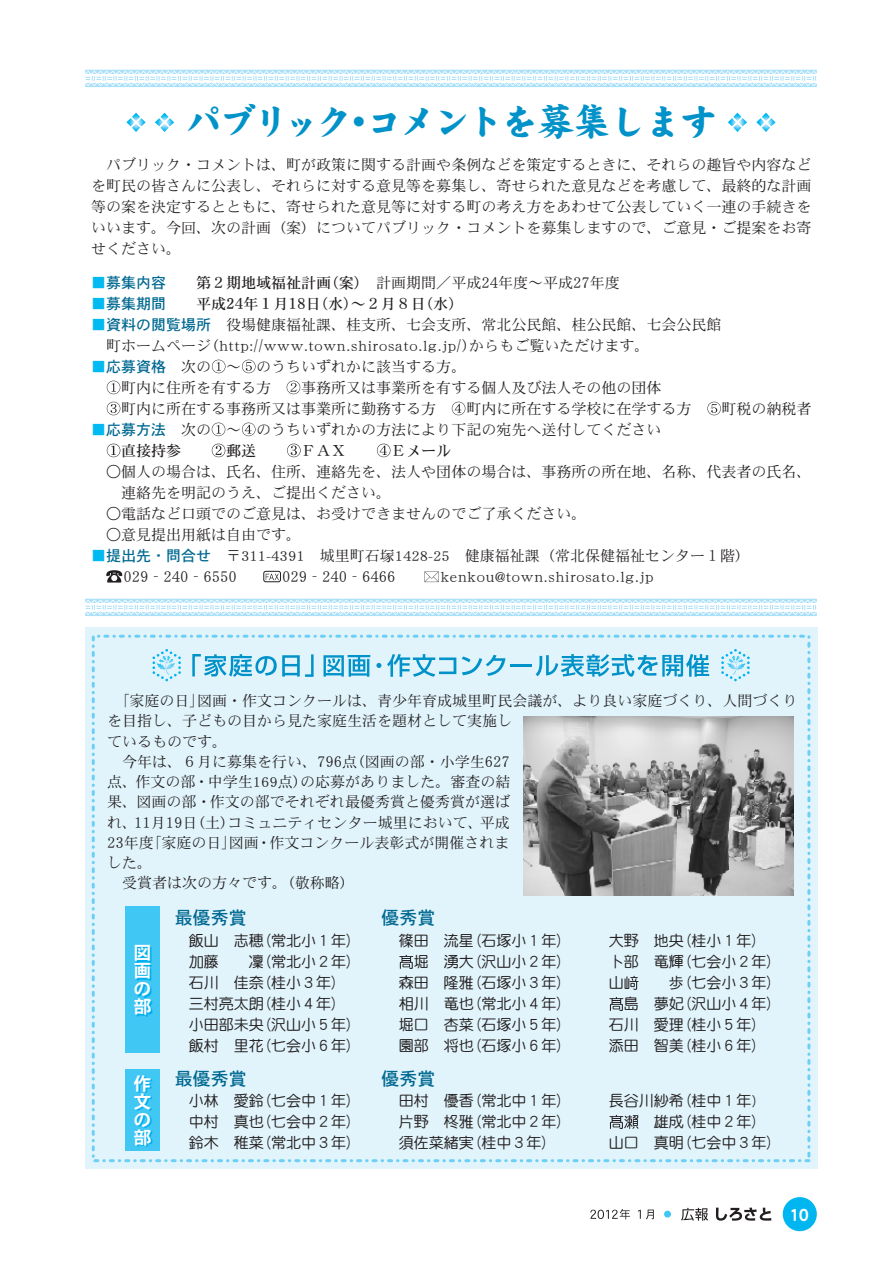
<style>
.page{position:relative;width:893px;height:1263px;background:#fff}
.page>*{position:absolute;margin:0;border:0;box-sizing:border-box;transform-origin:0 0}
.t1{font:37.5px "DF Kai Sho Std W12";letter-spacing:-.1em;color:#0092c8}
.t2{font:18px "DFHS Gothic Std W5";color:#006991}
.t3{font:18px/18px "DFHS Gothic Std W7";color:#fff;text-align:justify}
.t4{font:18px "DFHS Gothic Std W9";color:#fff}
.t5{font:16.5px "DFHS Mincho Std W3";color:#231f20;scale:.91 1}
.t6{font:15px/21px "DFHS Mincho Std W3";color:#231f20}
.t7{font:15px "DF Maru Gothic Std W5";color:#231f20}
.t8{font:15px "DFHS Mincho Std W5";color:#231f20}
.t9{font:15px "DFHS Mincho Std W3";letter-spacing:.05em;color:#231f20}
.t10{font:15px "DFHS Gothic Std W5";color:#006991}
.s1{color:#00baf1}
.s2{font-family:"DFHS Mincho Std W5"}
.s3{font-size:16.5px}
.s4{font-family:"DFHS Gothic Std W5";color:#00baf1}
.s5{font-family:"DFHS Gothic Std W5";color:#006991}
.s6{font-size:15px}
</style>
<div class="page">
<div style="left:85px;top:628px;width:732px;height:541px;background:#e1f4fc"></div>
<div style="left:92px;top:635px;width:718px;height:527px;border:3px dashed #6bcff6"></div>
<img style="left:523px;top:716px;width:270px;height:179px">
<svg style="left:107px;top:444px;width:13px;height:13px"></svg>
<svg style="left:212px;top:444px;width:13px;height:13px"></svg>
<svg style="left:287px;top:444px;width:13px;height:13px"></svg>
<svg style="left:377px;top:444px;width:13px;height:13px"></svg>
<div style="left:125px;top:906px;width:35px;height:147px;background:#40c7f4"></div>
<div style="left:125px;top:1069px;width:35px;height:82px;background:#40c7f4"></div>
<svg style="left:399px;top:955px;width:14px;height:14px"></svg>
<svg style="left:624px;top:976px;width:14px;height:14px"></svg>
<svg style="left:609px;top:997px;width:14px;height:14px"></svg>
<svg style="left:609px;top:1115px;width:29px;height:14px"></svg>
<svg style="left:155px;top:113px;width:19px;height:19px"></svg>
<svg style="left:126px;top:113px;width:20px;height:19px"></svg>
<svg style="left:756px;top:113px;width:19px;height:19px"></svg>
<svg style="left:728px;top:113px;width:19px;height:19px"></svg>
<svg style="left:85px;top:70px;width:731px;height:17px"></svg>
<svg style="left:85px;top:599px;width:731px;height:17px"></svg>
<svg style="left:107px;top:381px;width:13px;height:13px"></svg>
<svg style="left:212px;top:423px;width:13px;height:13px"></svg>
<svg style="left:287px;top:381px;width:13px;height:13px"></svg>
<svg style="left:107px;top:402px;width:13px;height:13px"></svg>
<svg style="left:452px;top:402px;width:13px;height:13px"></svg>
<svg style="left:707px;top:402px;width:14px;height:13px"></svg>
<svg style="left:212px;top:360px;width:13px;height:13px"></svg>
<svg style="left:242px;top:360px;width:13px;height:13px"></svg>
<svg style="left:242px;top:423px;width:13px;height:13px"></svg>
<svg style="left:106px;top:570px;width:16px;height:13px"></svg>
<svg style="left:266px;top:574px;width:13px;height:6px"></svg>
<div style="left:263px;top:571px;width:18px;height:11px;border:1px solid #231f20;border-radius:2px"></div>
<svg style="left:424px;top:571px;width:14px;height:11px"></svg>
<svg style="left:721px;top:649px;width:28px;height:32px"></svg>
<svg style="left:152px;top:649px;width:29px;height:32px"></svg>
<div style="left:782px;top:1197px;width:34px;height:34px;background:#00b6f0;border-radius:50%"></div>
<div style="left:664px;top:1211px;width:7px;height:7px;background:#40c7f4;border-radius:50%"></div>
<svg style="left:681px;top:1208px;width:27px;height:13px"></svg>
<svg style="left:716px;top:1208px;width:55px;height:13px"></svg>
<svg style="left:646px;top:1210px;width:7px;height:9px"></svg>
<svg style="left:590px;top:1209px;width:40px;height:10px"></svg>
<svg style="left:192px;top:654px;width:121px;height:23px"></svg>
<svg style="left:323px;top:655px;width:47px;height:22px"></svg>
<svg style="left:376px;top:663px;width:5px;height:5px"></svg>
<svg style="left:387px;top:654px;width:69px;height:23px"></svg>
<svg style="left:462px;top:655px;width:43px;height:21px"></svg>
<hr style="left:510px;top:664px;width:22px;height:3px;background:#0092c8">
<svg style="left:535px;top:654px;width:174px;height:23px"></svg>
<h1 class="t1" style="left:184px;top:101px;width:534px">パブリック・コメントを募集します</h1>
<p class="t6" style="left:91px;top:154px;width:722px;text-align:justify;text-indent:15px">パブリック・コメントは、町が政策に関する計画や条例などを策定するときに、それらの趣旨や内容などを町民の皆さんに公表し、それらに対する意見等を募集し、寄せられた意見などを考慮して、最終的な計画等の案を決定するとともに、寄せられた意見等に対する町の考え方をあわせて公表していく一連の手続きをいいます。今回、次の計画（案）についてパブリック・コメントを募集しますので、ご意見・ご提案をお寄せください。</p>
<p class="t10" style="left:91px;top:274px;width:76px"><span class="s1">■</span>募集内容</p>
<p class="t6" style="left:196px;top:272px;width:425px"><span class="s2">第２期地域福祉計画（案）</span>計画期間／平成<span class="s3">24</span>年度～平成<span class="s3">27</span>年度</p>
<p class="t10" style="left:91px;top:295px;width:76px"><span class="s1">■</span>募集期間</p>
<p class="t8" style="left:196px;top:295px;width:268px">平成<span class="s3">24</span>年１月<span class="s3">18</span>日（水）～２月８日（水）</p>
<p class="t6" style="left:106px;top:314px;width:617px;text-indent:-15px"><span class="s4">■</span><span class="s5">資料の閲覧場所</span> 役場健康福祉課、桂支所、七会支所、常北公民館、桂公民館、七会公民館町ホームページ（http://www.town.shirosato.lg.jp/）からもご覧いただけます。</p>
<p class="t6" style="left:121px;top:356px;width:347px;text-indent:-30px"><span class="s4">■</span><span class="s5">応募資格</span> 次の ～ のうちいずれかに該当する方。町内に住所を有する方</p>
<p class="t6" style="left:121px;top:377px;width:542px;text-indent:180px">事務所又は事業所を有する個人及び法人その他の団体町内に所在する事務所又は事業所に勤務する方</p>
<p class="t6" style="left:466px;top:398px;width:226px">町内に所在する学校に在学する方</p>
<p class="t6" style="left:721px;top:398px;width:91px">町税の納税者</p>
<p class="t6" style="left:91px;top:419px;width:572px"><span class="s4">■</span><span class="s5">応募方法</span> 次の ～ のうちいずれかの方法により下記の宛先へ送付してください</p>
<p class="t8" style="left:121px;top:442px;width:61px">直接持参</p>
<p class="t8" style="left:226px;top:442px;width:31px">郵送</p>
<p class="t8" style="left:301px;top:442px;width:46px">ＦＡＸ</p>
<p class="t8" style="left:391px;top:442px;width:61px">Ｅメール</p>
<p class="t6" style="left:121px;top:461px;width:692px;text-indent:-15px">○個人の場合は、氏名、住所、連絡先を、法人や団体の場合は、事務所の所在地、名称、代表者の氏名、連絡先を明記のうえ、ご提出ください。</p>
<p class="t6" style="left:106px;top:503px;width:482px">○電話など口頭でのご意見は、お受けできませんのでご了承ください。</p>
<p class="t6" style="left:106px;top:524px;width:197px">○意見提出用紙は自由です。</p>
<p class="t6" style="left:91px;top:545px;width:660px"><span class="s4">■</span><span class="s5">提出先・問合せ</span> 〒311-4391 城里町石塚1428-25 健康福祉課（常北保健福祉センター１階）</p>
<p class="t5" style="left:123px;top:567px;width:126px">029<span class="s6">‐</span>240<span class="s6">‐</span>6550</p>
<p class="t5" style="left:282px;top:567px;width:126px">029<span class="s6">‐</span>240<span class="s6">‐</span>6466</p>
<p class="t9" style="left:440px;top:568px;width:214px">kenkou@town.shirosato.lg.jp</p>
<p class="t6" style="left:115px;top:690px;width:684px">「家庭の日」図画・作文コンクールは、青少年育成城里町民会議が、より良い家庭づくり、人間づくり</p>
<p class="t6" style="left:107px;top:710px;width:406px">を目指し、子どもの目から見た家庭生活を題材として実施し</p>
<p class="t6" style="left:107px;top:730px;width:121px">ているものです。</p>
<p class="t6" style="left:122px;top:751px;width:389px">今年は、６月に募集を行い、<span class="s3">796</span>点（図画の部・小学生<span class="s3">627</span></p>
<p class="t6" style="left:107px;top:771px;width:405px">点、作文の部・中学生169点）の応募がありました。審査の結</p>
<p class="t6" style="left:107px;top:791px;width:404px">果、図画の部・作文の部でそれぞれ最優秀賞と優秀賞が選ば</p>
<p class="t6" style="left:107px;top:811px;width:404px">れ、<span class="s3">11</span>月<span class="s3">19</span>日（土）コミュニティセンター城里において、平成</p>
<p class="t6" style="left:107px;top:832px;width:404px"><span class="s3">23</span>年度「家庭の日」図画・作文コンクール表彰式が開催されま</p>
<p class="t6" style="left:107px;top:852px;width:46px">した。</p>
<p class="t6" style="left:122px;top:872px;width:234px">受賞者は次の方々です。（敬称略）</p>
<p class="t3" style="left:134px;top:944px;width:19px">図画の部</p>
<p class="t3" style="left:134px;top:1074px;width:19px">作文の部</p>
<p class="t2" style="left:175px;top:908px;width:74px">最優秀賞</p>
<p class="t2" style="left:381px;top:908px;width:55px">優秀賞</p>
<p class="t7" style="left:189px;top:933px;width:174px">飯山 志穂（常北小１年）</p>
<p class="t7" style="left:399px;top:933px;width:174px">篠田 流星（石塚小１年）</p>
<p class="t7" style="left:609px;top:933px;width:159px">大野 地央（桂小１年）</p>
<p class="t7" style="left:189px;top:954px;width:31px">加藤</p>
<p class="t7" style="left:249px;top:954px;width:114px">凜（常北小２年）</p>
<p class="t7" style="left:414px;top:954px;width:159px">堀 湧大（沢山小２年）</p>
<p class="t7" style="left:609px;top:954px;width:174px">卜部 竜輝（七会小２年）</p>
<p class="t7" style="left:189px;top:975px;width:159px">石川 佳奈（桂小３年）</p>
<p class="t7" style="left:399px;top:975px;width:174px">森田 隆雅（石塚小３年）</p>
<p class="t7" style="left:609px;top:975px;width:16px">山</p>
<p class="t7" style="left:669px;top:975px;width:114px">歩（七会小３年）</p>
<p class="t7" style="left:189px;top:996px;width:159px">三村亮太朗（桂小４年）</p>
<p class="t7" style="left:399px;top:996px;width:174px">相川 竜也（常北小４年）</p>
<p class="t7" style="left:624px;top:996px;width:159px">島 夢妃（沢山小４年）</p>
<p class="t7" style="left:189px;top:1017px;width:174px">小田部未央（沢山小５年）</p>
<p class="t7" style="left:399px;top:1017px;width:174px">堀口 杏菜（石塚小５年）</p>
<p class="t7" style="left:609px;top:1017px;width:159px">石川 愛理（桂小５年）</p>
<p class="t7" style="left:189px;top:1038px;width:174px">飯村 里花（七会小６年）</p>
<p class="t7" style="left:399px;top:1038px;width:174px">園部 将也（石塚小６年）</p>
<p class="t7" style="left:609px;top:1038px;width:159px">添田 智美（桂小６年）</p>
<p class="t2" style="left:175px;top:1068px;width:74px">最優秀賞</p>
<p class="t2" style="left:381px;top:1068px;width:55px">優秀賞</p>
<p class="t7" style="left:189px;top:1093px;width:174px">小林 愛鈴（七会中１年）</p>
<p class="t7" style="left:399px;top:1093px;width:174px">田村 優香（常北中１年）</p>
<p class="t7" style="left:609px;top:1093px;width:149px">長谷川紗希（桂中１年)</p>
<p class="t7" style="left:189px;top:1114px;width:174px">中村 真也（七会中２年）</p>
<p class="t7" style="left:399px;top:1114px;width:174px">片野 柊雅（常北中２年）</p>
<p class="t7" style="left:654px;top:1114px;width:114px">雄成（桂中２年）</p>
<p class="t7" style="left:189px;top:1135px;width:174px">鈴木 稚菜（常北中３年）</p>
<p class="t7" style="left:399px;top:1135px;width:159px">須佐菜緒実（桂中３年）</p>
<p class="t7" style="left:609px;top:1135px;width:174px">山口 真明（七会中３年）</p>
<p class="t4" style="left:788px;top:1205px;width:22px">10</p>
</div>
